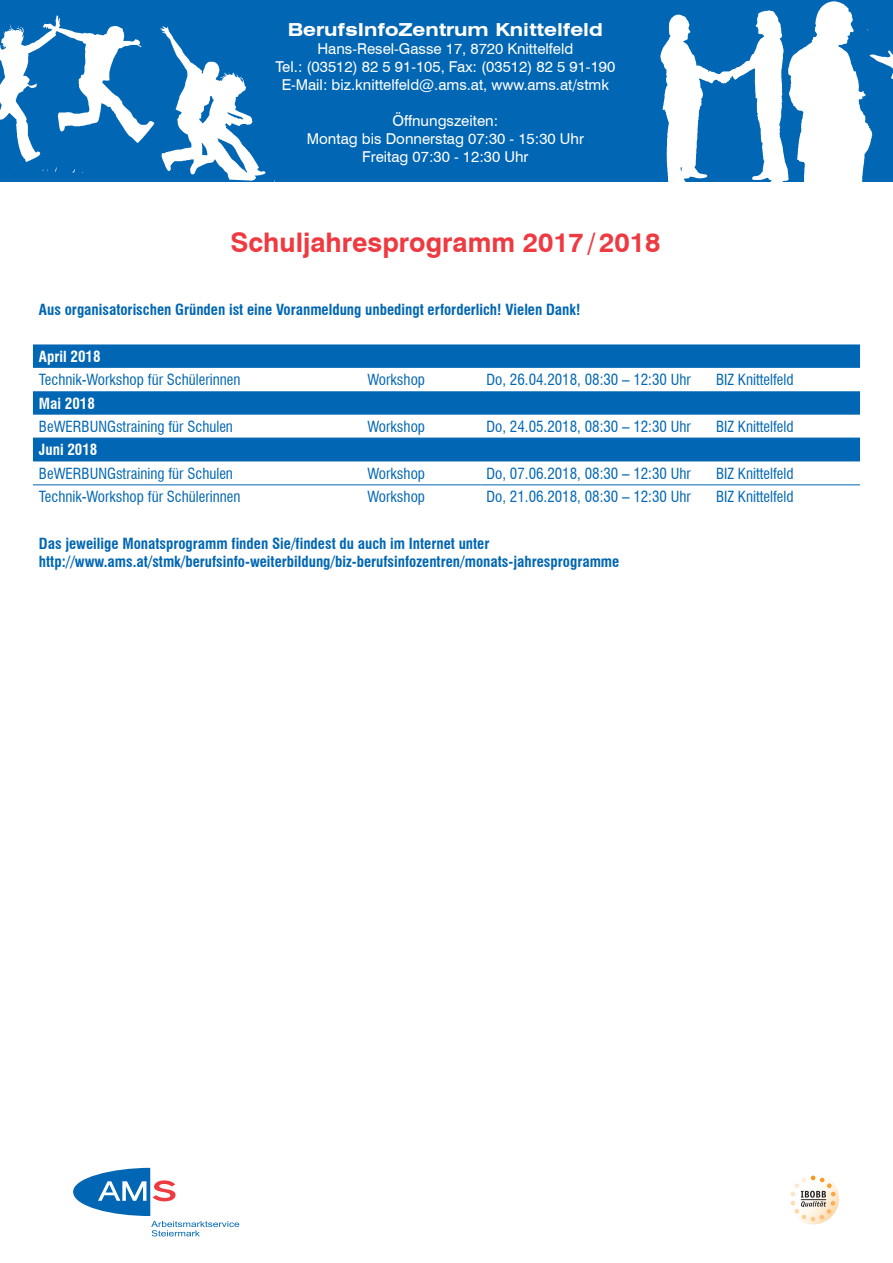
<style>
.page{position:relative;width:893px;height:1263px;background:#fff}
.page>*{position:absolute;margin:0;border:0;box-sizing:border-box;transform-origin:0 0}
.t1{font:700 27px "Swiss 721 BT";color:#ee3a41}
.t2{font:700 expanded 18px "Swiss 721 BT";color:#fff}
.t3{font:condensed 15px "Swiss 721 BT";color:#0166b3}
.t4{font:700 condensed 15px/18px "Swiss 721 BT";color:#0166b3}
.t5{font:15px/18px "Swiss 721 BT";color:#fff;text-align:center}
.t6{font:700 condensed 15px "Swiss 721 BT";color:#fff}
</style>
<div class="page">
<div style="left:0;top:0;width:893px;height:182px;background:#0166b3"></div>
<img style="left:660px;top:1px;width:233px;height:181px">
<img style="left:0;top:15px;width:275px;height:167px">
<svg style="left:787px;top:1172px;width:52px;height:52px"></svg>
<svg style="left:790px;top:1175px;width:46px;height:47px"></svg>
<svg style="left:73px;top:1168px;width:166px;height:68px"></svg>
<svg style="left:33px;top:344px;width:827px;height:117px;fill:#0166b3"></svg>
<hr style="left:33px;top:485px;width:328px;height:1px;background:#0166b3">
<hr style="left:361px;top:485px;width:119px;height:1px;background:#0166b3">
<hr style="left:480px;top:485px;width:230px;height:1px;background:#0166b3">
<hr style="left:710px;top:485px;width:150px;height:1px;background:#0166b3">
<hr style="left:33px;top:438px;width:328px;height:1px;background:#0166b3">
<hr style="left:361px;top:438px;width:119px;height:1px;background:#0166b3">
<hr style="left:480px;top:438px;width:230px;height:1px;background:#0166b3">
<hr style="left:710px;top:438px;width:150px;height:1px;background:#0166b3">
<p class="t2" style="left:288px;top:19px;width:316px">BerufsInfoZentrum Knittelfeld</p>
<p class="t5" style="left:275px;top:40px;width:341px">Hans-Resel-Gasse 17, 8720 Knittelfeld<br>Tel.: (03512) 82 5 91-105, Fax: (03512) 82 5 91-190<br>E-Mail: biz.knittelfeld@.ams.at, www.ams.at/stmk</p>
<p class="t5" style="left:307px;top:112px;width:279px">Öffnungszeiten:<br>Montag bis Donnerstag 07:30 - 15:30 Uhr<br>Freitag 07:30 - 12:30 Uhr</p>
<h1 class="t1" style="left:230px;top:226px;width:432px">Schuljahresprogramm 2017/2018</h1>
<p class="t4" style="left:39px;top:301px;width:543px">Aus organisatorischen Gründen ist eine Voranmeldung unbedingt erforderlich! Vielen Dank!</p>
<p class="t6" style="left:39px;top:347px;width:63px">April 2018</p>
<p class="t3" style="left:39px;top:371px;width:203px">Technik-Workshop für Schülerinnen</p>
<p class="t3" style="left:367px;top:371px;width:59px">Workshop</p>
<p class="t3" style="left:486px;top:371px;width:206px">Do, 26.04.2018, 08:30 – 12:30 Uhr</p>
<p class="t3" style="left:716px;top:371px;width:79px">BIZ Knittelfeld</p>
<p class="t6" style="left:39px;top:394px;width:57px">Mai 2018</p>
<p class="t3" style="left:39px;top:418px;width:196px">BeWERBUNGstraining für Schulen</p>
<p class="t3" style="left:367px;top:418px;width:59px">Workshop</p>
<p class="t3" style="left:486px;top:418px;width:206px">Do, 24.05.2018, 08:30 – 12:30 Uhr</p>
<p class="t3" style="left:716px;top:418px;width:79px">BIZ Knittelfeld</p>
<p class="t6" style="left:39px;top:441px;width:60px">Juni 2018</p>
<p class="t3" style="left:39px;top:464px;width:196px">BeWERBUNGstraining für Schulen</p>
<p class="t3" style="left:367px;top:464px;width:59px">Workshop</p>
<p class="t3" style="left:486px;top:464px;width:206px">Do, 07.06.2018, 08:30 – 12:30 Uhr</p>
<p class="t3" style="left:716px;top:464px;width:79px">BIZ Knittelfeld</p>
<p class="t3" style="left:39px;top:488px;width:203px">Technik-Workshop für Schülerinnen</p>
<p class="t3" style="left:367px;top:488px;width:59px">Workshop</p>
<p class="t3" style="left:486px;top:488px;width:206px">Do, 21.06.2018, 08:30 – 12:30 Uhr</p>
<p class="t3" style="left:716px;top:488px;width:79px">BIZ Knittelfeld</p>
<p class="t4" style="left:39px;top:535px;width:582px">Das jeweilige Monatsprogramm finden Sie/findest du auch im Internet unter http://www.ams.at/stmk/berufsinfo-weiterbildung/biz-berufsinfozentren/monats-jahresprogramme</p>
</div>
